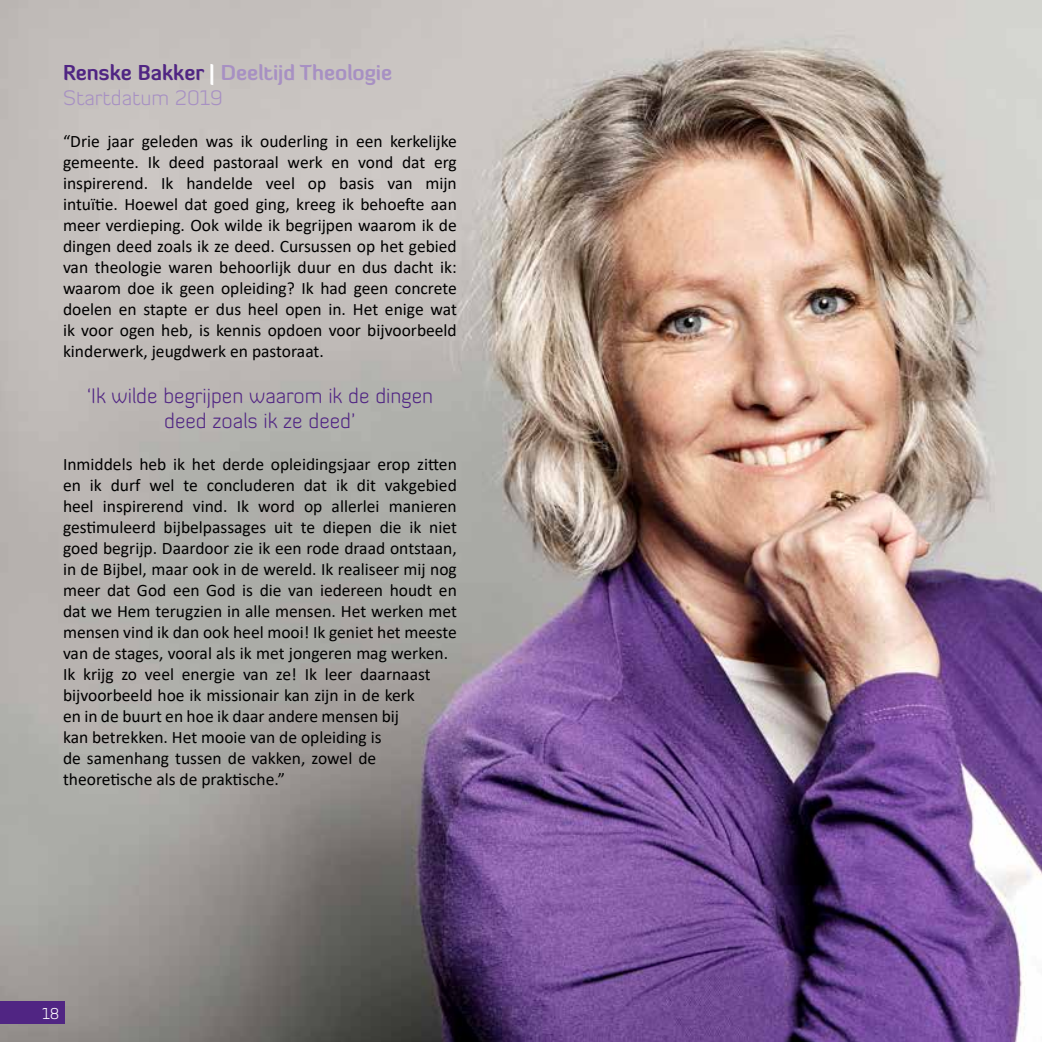
<style>
.page{position:relative;width:1042px;height:1042px;background:#fff}
.page>*{position:absolute;margin:0;border:0;box-sizing:border-box;transform-origin:0 0}
.t1{font:300 21px/25.2px "Diavlo";color:#502583;text-align:center}
.t2{font:700 21px/25.2px "Diavlo";color:#a790c3}
.t3{font:17.5px/21px "Calibri";color:#000;text-align:justify}
.t4{font:300 15.75px "Diavlo";color:#fff}
.s1{color:#502583}
.s2{color:#fff}
.s3{font-weight:300}
</style>
<div class="page">
<img style="left:0;top:0;width:1042px;height:1042px">
<div style="left:0;top:1002px;width:64px;height:22px;background:#502583"></div>
<p class="t2" style="left:63px;top:59px;width:331px"><span class="s1">Renske Bakker</span> <span class="s2">|</span> Deeltijd Theologie<br><span class="s3">Startdatum 2019</span></p>
<p class="t3" style="left:63px;top:130px;width:395px">“Drie jaar geleden was ik ouderling in een kerkelijke gemeente. Ik deed pastoraal werk en vond dat erg inspirerend. Ik handelde veel op basis van mijn intuïtie. Hoewel dat goed ging, kreeg ik behoefte aan meer verdieping. Ook wilde ik begrijpen waarom ik de dingen deed zoals ik ze deed. Cursussen op het gebied van theologie waren behoorlijk duur en dus dacht ik: waarom doe ik geen opleiding? Ik had geen concrete doelen en stapte er dus heel open in. Het enige wat ik voor ogen heb, is kennis opdoen voor bijvoorbeeld kinderwerk, jeugdwerk en pastoraat.</p>
<p class="t1" style="left:87px;top:383px;width:348px">‘Ik wilde begrijpen waarom ik de dingen deed zoals ik ze deed’</p>
<p class="t3" style="left:63px;top:454px;width:395px;text-align:left">Inmiddels heb ik het derde opleidingsjaar erop zitten en ik durf wel te concluderen dat ik dit vakgebied heel inspirerend vind. Ik word op allerlei manieren gestimuleerd bijbelpassages uit te diepen die ik niet goed begrijp. Daardoor zie ik een rode draad ontstaan, in de Bijbel, maar ook in de wereld. Ik realiseer mij nog meer dat God een God is die van iedereen houdt en dat we Hem terugzien in alle mensen. Het werken met mensen vind ik dan ook heel mooi! Ik geniet het meeste van de stages, vooral als ik met jongeren mag werken.<br>Ik krijg zo veel energie van ze! Ik leer daarnaast bijvoorbeeld hoe ik missionair kan zijn in de kerk<br>en in de buurt en hoe ik daar andere mensen bij<br>kan betrekken. Het mooie van de opleiding is<br>de samenhang tussen de vakken, zowel de theoretische als de praktische.”</p>
<p class="t4" style="left:42px;top:1003px;width:19px">18</p>
</div>
